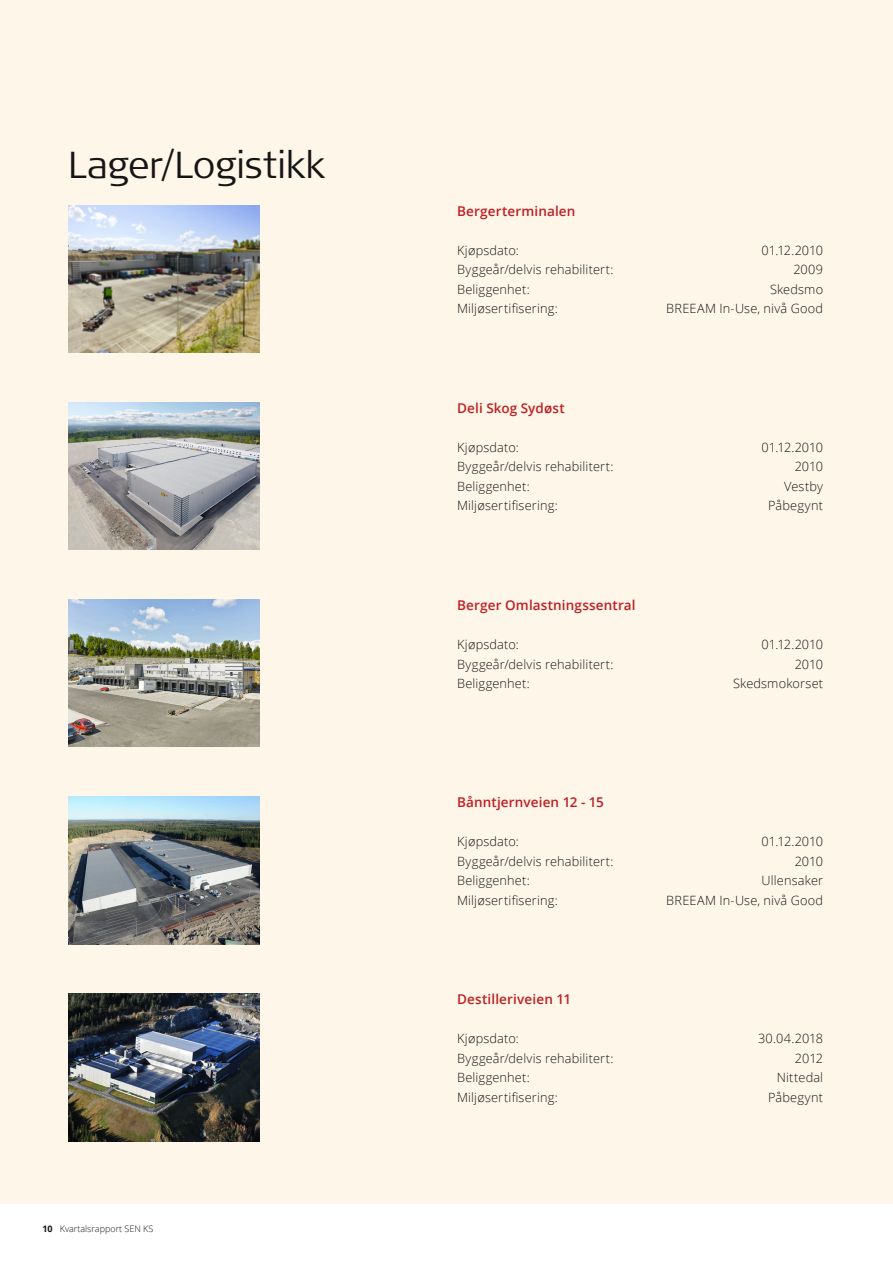
<style>
.page{position:relative;width:893px;height:1263px;background:#fff}
.page>*{position:absolute;margin:0;border:0;box-sizing:border-box;transform-origin:0 0}
.Undertittel_2_innsid{font:300 37.5px "Signa Column";letter-spacing:-.005em;color:#161516}
.Mellomtittel_1__rød{font:600 13.5px "Open Sans";letter-spacing:.01em;color:#be1f24}
.Brødtekst_8_5_13{font:300 12.75px "Open Sans";letter-spacing:.01em;color:#161516}
.t1{font:300 9px "Open Sans";color:#161516}
.s1{font-weight:700}
</style>
<div class="page">
<div style="left:0;top:0;width:893px;height:1203px;background:#fef6e8"></div>
<img style="left:68px;top:403px;width:191px;height:147px">
<img style="left:68px;top:600px;width:191px;height:147px">
<img style="left:68px;top:797px;width:191px;height:147px">
<img style="left:68px;top:994px;width:191px;height:147px">
<img style="left:68px;top:206px;width:191px;height:147px">
<p class="Undertittel_2_innsid" style="left:68px;top:144px;width:258px">Lager/Logistikk</p>
<p class="t1" style="left:43px;top:1222px;width:112px"><span class="s1">10</span> Kvartalsrapport SEN KS</p>
<p class="Mellomtittel_1__rød" style="left:457px;top:202px;width:120px">Bergerterminalen</p>
<p class="Brødtekst_8_5_13" style="left:457px;top:241px;width:63px">Kjøpsdato:</p>
<p class="Brødtekst_8_5_13" style="left:761px;top:241px;width:63px">01.12.2010</p>
<p class="Brødtekst_8_5_13" style="left:457px;top:261px;width:158px">Byggeår/delvis rehabilitert:</p>
<p class="Brødtekst_8_5_13" style="left:793px;top:261px;width:31px">2009</p>
<p class="Brødtekst_8_5_13" style="left:457px;top:280px;width:74px">Beliggenhet:</p>
<p class="Brødtekst_8_5_13" style="left:770px;top:280px;width:55px">Skedsmo</p>
<p class="Brødtekst_8_5_13" style="left:457px;top:300px;width:102px">Miljøsertifisering:</p>
<p class="Brødtekst_8_5_13" style="left:666px;top:300px;width:158px">BREEAM In-Use, nivå Good</p>
<p class="Mellomtittel_1__rød" style="left:457px;top:399px;width:109px">Deli Skog Sydøst</p>
<p class="Brødtekst_8_5_13" style="left:457px;top:439px;width:63px">Kjøpsdato:</p>
<p class="Brødtekst_8_5_13" style="left:761px;top:439px;width:63px">01.12.2010</p>
<p class="Brødtekst_8_5_13" style="left:457px;top:458px;width:158px">Byggeår/delvis rehabilitert:</p>
<p class="Brødtekst_8_5_13" style="left:795px;top:458px;width:30px">2010</p>
<p class="Brødtekst_8_5_13" style="left:457px;top:478px;width:74px">Beliggenhet:</p>
<p class="Brødtekst_8_5_13" style="left:784px;top:478px;width:40px">Vestby</p>
<p class="Brødtekst_8_5_13" style="left:457px;top:497px;width:102px">Miljøsertifisering:</p>
<p class="Brødtekst_8_5_13" style="left:768px;top:497px;width:57px">Påbegynt</p>
<p class="Mellomtittel_1__rød" style="left:457px;top:596px;width:180px">Berger Omlastningssentral</p>
<p class="Brødtekst_8_5_13" style="left:457px;top:636px;width:63px">Kjøpsdato:</p>
<p class="Brødtekst_8_5_13" style="left:761px;top:636px;width:63px">01.12.2010</p>
<p class="Brødtekst_8_5_13" style="left:457px;top:655px;width:158px">Byggeår/delvis rehabilitert:</p>
<p class="Brødtekst_8_5_13" style="left:795px;top:655px;width:30px">2010</p>
<p class="Brødtekst_8_5_13" style="left:457px;top:675px;width:74px">Beliggenhet:</p>
<p class="Brødtekst_8_5_13" style="left:733px;top:675px;width:92px">Skedsmokorset</p>
<p class="Mellomtittel_1__rød" style="left:457px;top:793px;width:148px">Bånntjernveien 12 - 15</p>
<p class="Brødtekst_8_5_13" style="left:457px;top:833px;width:63px">Kjøpsdato:</p>
<p class="Brødtekst_8_5_13" style="left:761px;top:833px;width:63px">01.12.2010</p>
<p class="Brødtekst_8_5_13" style="left:457px;top:852px;width:158px">Byggeår/delvis rehabilitert:</p>
<p class="Brødtekst_8_5_13" style="left:795px;top:852px;width:30px">2010</p>
<p class="Brødtekst_8_5_13" style="left:457px;top:872px;width:74px">Beliggenhet:</p>
<p class="Brødtekst_8_5_13" style="left:761px;top:872px;width:63px">Ullensaker</p>
<p class="Brødtekst_8_5_13" style="left:457px;top:891px;width:102px">Miljøsertifisering:</p>
<p class="Brødtekst_8_5_13" style="left:666px;top:891px;width:158px">BREEAM In-Use, nivå Good</p>
<p class="Mellomtittel_1__rød" style="left:457px;top:990px;width:115px">Destilleriveien 11</p>
<p class="Brødtekst_8_5_13" style="left:457px;top:1030px;width:63px">Kjøpsdato:</p>
<p class="Brødtekst_8_5_13" style="left:758px;top:1030px;width:67px">30.04.2018</p>
<p class="Brødtekst_8_5_13" style="left:457px;top:1049px;width:158px">Byggeår/delvis rehabilitert:</p>
<p class="Brødtekst_8_5_13" style="left:795px;top:1049px;width:30px">2012</p>
<p class="Brødtekst_8_5_13" style="left:457px;top:1069px;width:74px">Beliggenhet:</p>
<p class="Brødtekst_8_5_13" style="left:777px;top:1069px;width:48px">Nittedal</p>
<p class="Brødtekst_8_5_13" style="left:457px;top:1088px;width:102px">Miljøsertifisering:</p>
<p class="Brødtekst_8_5_13" style="left:768px;top:1088px;width:57px">Påbegynt</p>
</div>
